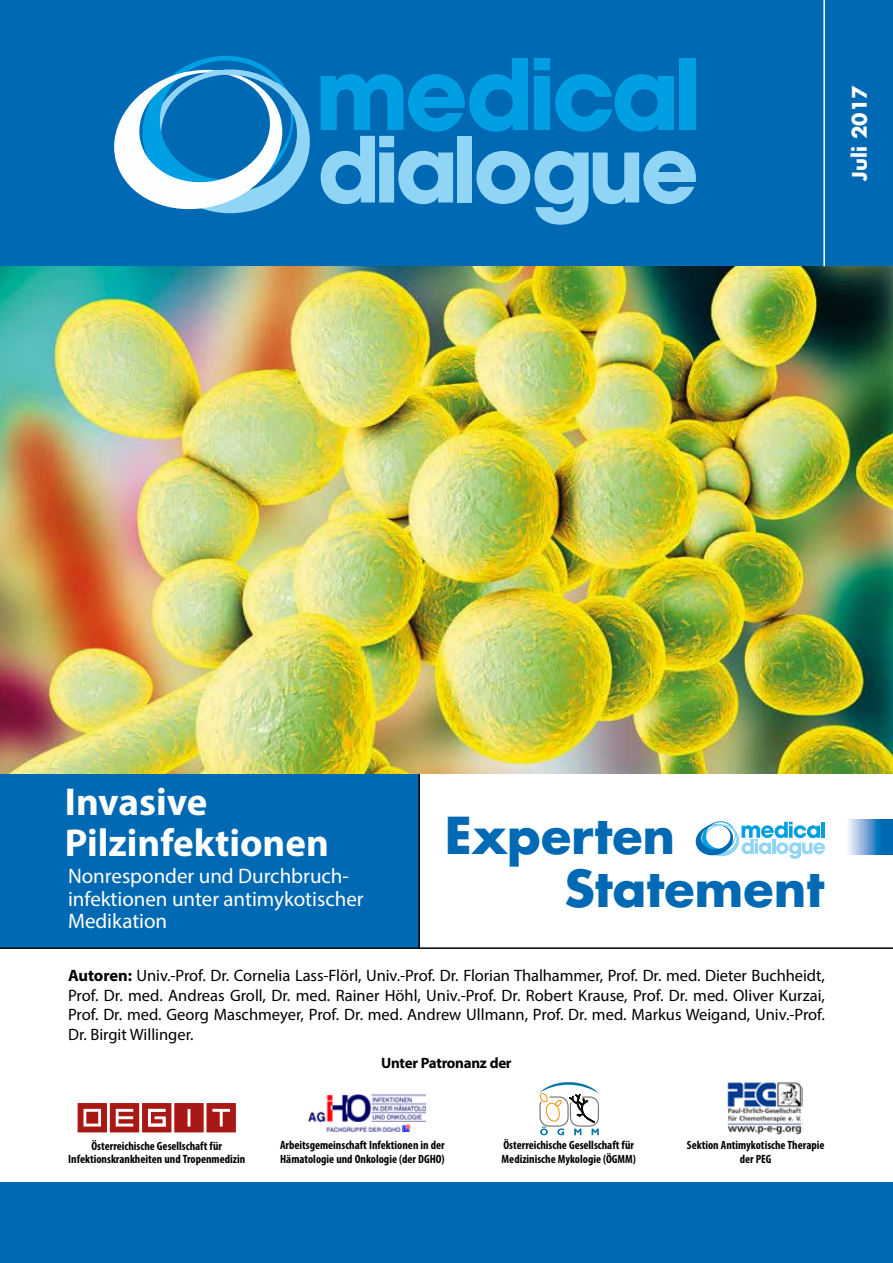
<style>
.page{position:relative;width:893px;height:1263px;background:#fff}
.page>*{position:absolute;margin:0;border:0;box-sizing:border-box;transform-origin:0 0}
.t1{font:700 49.5px/52.5px "Futura LT";color:#0069b4}
.t2{font:700 39px/40.5px "Myriad Pro";color:#fff}
.t3{font:21px/22.5px "Myriad Pro";color:#fff}
.t4{font:700 19.5px "Futura LT";color:#fff}
.t5{font:16.5px/19.8px "Myriad Pro";color:#000;text-align:justify}
.t6{font:700 15px "Myriad Pro";letter-spacing:-.02em;color:#000}
.t7{font:700 condensed 12px/13.5px "Myriad Pro";color:#000}
.s1{font-weight:700}
</style>
<div class="page">
<div style="left:0;top:0;width:893px;height:266px;background:#0069b4"></div>
<svg style="left:114px;top:56px;width:196px;height:158px"></svg>
<svg style="left:321px;top:58px;width:375px;height:167px"></svg>
<div style="left:0;top:1182px;width:893px;height:81px;background:#0069b4"></div>
<div style="left:0;top:761px;width:420px;height:186px;background:#0069b4"></div>
<hr style="left:418px;top:763px;width:2px;height:186px;background:#000">
<img style="left:0;top:266px;width:893px;height:507px">
<hr style="left:0;top:947px;width:893px;height:2px;background:#000">
<svg style="left:848px;top:820px;width:45px;height:34px;background:#5d9bd0"></svg>
<svg style="left:695px;top:821px;width:130px;height:38px"></svg>
<svg style="left:326px;top:1131px;width:84px;height:1px"></svg>
<img style="left:308px;top:1095px;width:117px;height:36px">
<img style="left:727px;top:1082px;width:75px;height:52px">
<svg style="left:78px;top:1103px;width:158px;height:29px"></svg>
<hr style="left:823px;top:0;width:2px;height:266px;background:#fff">
<svg style="left:539px;top:1082px;width:60px;height:53px"></svg>
<p class="t4" style="left:846px;top:181px;width:97px;rotate:-90deg">Juli 2017</p>
<h2 class="t2" style="left:65px;top:781px;width:265px">Invasive<br>Pilzinfektionen</h2>
<p class="t3" style="left:68px;top:865px;width:297px">Nonresponder und Durchbruch&shy;infektionen unter antimykotischer<br>Medikation</p>
<h1 class="t1" style="left:564px;top:809px;width:261px;text-indent:-120px">Experten<br>Statement</h1>
<p class="t5" style="left:68px;top:965px;width:758px"><span class="s1">Autoren:</span> Univ.-Prof. Dr. Cornelia Lass-Flörl, Univ.-Prof. Dr. Florian Thalhammer, Prof. Dr. med. Dieter Buchheidt, Prof. Dr. med. Andreas Groll, Dr. med. Rainer Höhl, Univ.-Prof. Dr. Robert Krause, Prof. Dr. med. Oliver Kurzai, Prof. Dr. med. Georg Maschmeyer, Prof. Dr. med. Andrew Ullmann, Prof. Dr. med. Markus Weigand, Univ.-Prof.<br>Dr. Birgit Willinger.</p>
<p class="t7" style="left:68px;top:1139px;width:178px;text-align:center">Österreichische Gesellschaft für<br>Infektionskrankheiten und Tropenmedizin</p>
<p class="t6" style="left:381px;top:1053px;width:132px">Unter Patronanz der</p>
<p class="t7" style="left:502px;top:1138px;width:136px">Österreichische Gesellschaft für<br>Medizinische Mykologie (ÖGMM)</p>
<p class="t7" style="left:280px;top:1138px;width:166px">Arbeitsgemeinschaft Infektionen in der<br>Hämatologie und Onkologie (der DGHO)</p>
<p class="t7" style="left:687px;top:1138px;width:139px;text-align:center">Sektion Antimykotische Therapie der PEG</p>
</div>
